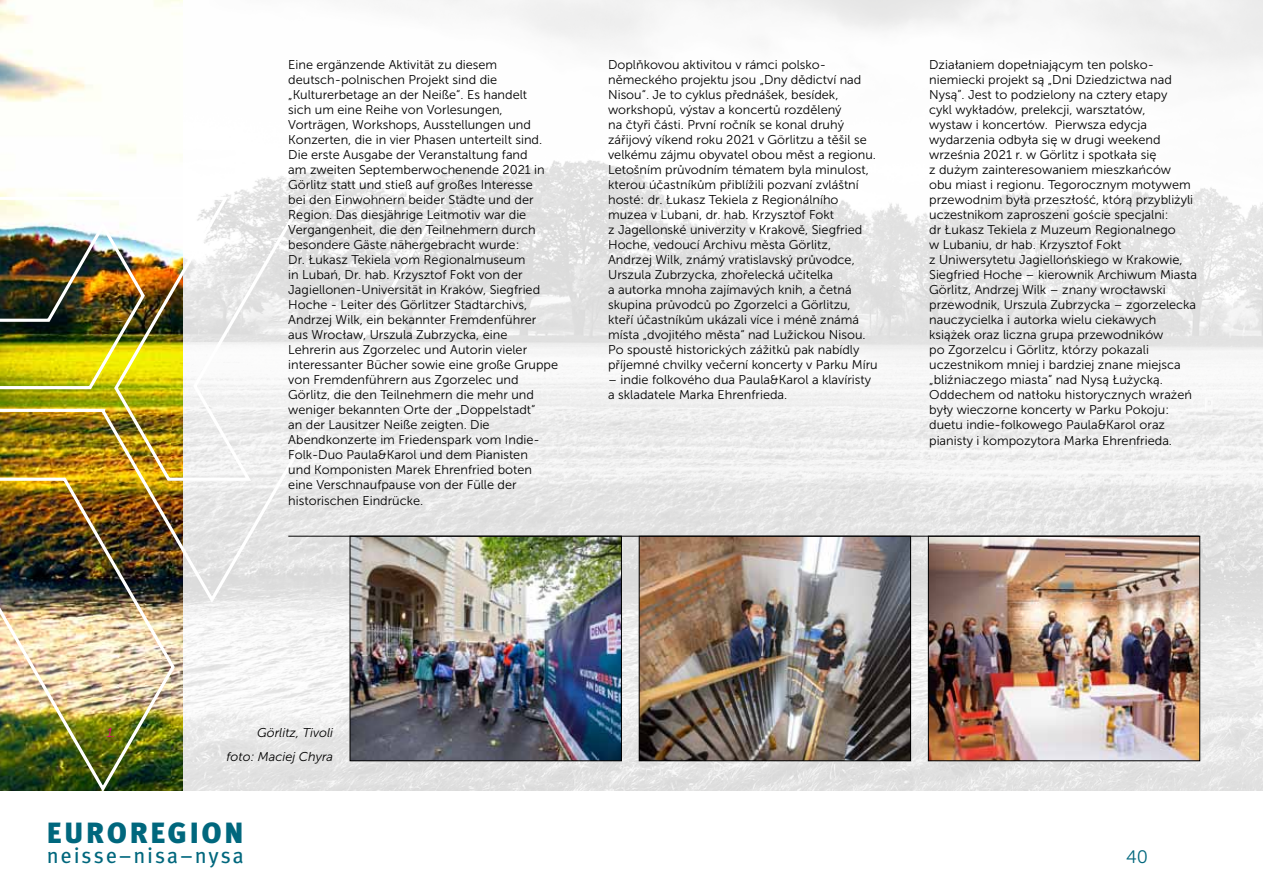
<style>
.page{position:relative;width:1263px;height:893px;background:#fff}
.page>*{position:absolute;margin:0;border:0;box-sizing:border-box;transform-origin:0 0}
.t1{font:900 29.25px "Meta Pro";letter-spacing:.09em;color:#00677d}
.t2{font:21.75px "Meta Pro";letter-spacing:.075em;color:#00677d}
.t3{font:18px "Museo Sans 300";color:#00677d}
.t4{font:12.75px/15px "Museo Sans 300";color:#000}
.t5{font:italic 12.75px/23.9px "Museo Sans 300";color:#000;text-align:right}
.t6{font:italic 12.75px "Museo Sans 300";color:#e6007d}
</style>
<div class="page">
<img style="left:234px;top:0;width:1029px;height:791px">
<img style="left:0;top:0;width:183px;height:194px">
<img style="left:0;top:194px;width:449px;height:597px">
<img style="left:928px;top:535px;width:272px;height:226px">
<img style="left:638px;top:535px;width:273px;height:226px">
<img style="left:349px;top:535px;width:273px;height:226px">
<hr style="left:288px;top:536px;width:911px;height:1px;background:#000">
<p class="t4" style="left:288px;top:57px;width:271px">Eine ergänzende Aktivität zu diesem deutsch-polnischen Projekt sind die „Kulturerbetage an der Neiße“. Es handelt<br>sich um eine Reihe von Vorlesungen, Vorträgen, Workshops, Ausstellungen und Konzerten, die in vier Phasen unterteilt sind.<br>Die erste Ausgabe der Veranstaltung fand<br>am zweiten Septemberwochenende 2021 in Görlitz statt und stieß auf großes Interesse<br>bei den Einwohnern beider Städte und der Region. Das diesjährige Leitmotiv war die Vergangenheit, die den Teilnehmern durch besondere Gäste nähergebracht wurde:<br>Dr. Łukasz Tekiela vom Regionalmuseum<br>in Lubań, Dr. hab. Krzysztof Fokt von der Jagiellonen-Universität in Kraków, Siegfried Hoche - Leiter des Görlitzer Stadtarchivs, Andrzej Wilk, ein bekannter Fremdenführer aus Wrocław, Urszula Zubrzycka, eine Lehrerin aus Zgorzelec und Autorin vieler interessanter Bücher sowie eine große Gruppe von Fremdenführern aus Zgorzelec und Görlitz, die den Teilnehmern die mehr und weniger bekannten Orte der „Doppelstadt“<br>an der Lausitzer Neiße zeigten. Die Abendkonzerte im Friedenspark vom Indie-Folk-Duo Paula&amp;Karol und dem Pianisten<br>und Komponisten Marek Ehrenfried boten eine Verschnaufpause von der Fülle der</p>
<p class="t4" style="left:288px;top:493px;width:136px">historischen Eindrücke.</p>
<p class="t4" style="left:608px;top:57px;width:271px">Doplňkovou aktivitou v rámci polsko&shy;německého projektu jsou „Dny dědictví nad Nisou“. Je to cyklus přednášek, besídek, workshopů, výstav a koncertů rozdělený<br>na čtyři části. První ročník se konal druhý zářijový víkend roku 2021 v Görlitzu a těšil se velkému zájmu obyvatel obou měst a regionu.<br>Letošním průvodním tématem byla minulost, kterou účastníkům přiblížili pozvaní zvláštní hosté: dr. Łukasz Tekiela z Regionálního muzea v Lubani, dr. hab. Krzysztof Fokt<br>z Jagellonské univerzity v Krakově, Siegfried Hoche, vedoucí Archivu města Görlitz, Andrzej Wilk, známý vratislavský průvodce, Urszula Zubrzycka, zhořelecká učitelka<br>a autorka mnoha zajímavých knih, a četná skupina průvodců po Zgorzelci a Görlitzu, kteří účastníkům ukázali více i méně známá místa „dvojitého města“ nad Lužickou Nisou.<br>Po spoustě historických zážitků pak nabídly příjemné chvilky večerní koncerty v Parku Míru</p>
<p class="t4" style="left:608px;top:372px;width:264px">– indie folkového dua Paula&amp;Karol a klavíristy a skladatele Marka Ehrenfrieda.</p>
<p class="t4" style="left:929px;top:57px;width:269px">Działaniem dopełniającym ten polsko&shy;niemiecki projekt są „Dni Dziedzictwa nad Nysą”. Jest to podzielony na cztery etapy<br>cykl wykładów, prelekcji, warsztatów,<br>wystaw i koncertów. Pierwsza edycja wydarzenia odbyła się w drugi weekend września 2021 r. w Görlitz i spotkała się<br>z dużym zainteresowaniem mieszkańców obu miast i regionu. Tegorocznym motywem przewodnim była przeszłość, którą przybliżyli uczestnikom zaproszeni goście specjalni:<br>dr Łukasz Tekiela z Muzeum Regionalnego<br>w Lubaniu, dr hab. Krzysztof Fokt<br>z Uniwersytetu Jagiellońskiego w Krakowie, Siegfried Hoche – kierownik Archiwum Miasta Görlitz, Andrzej Wilk – znany wrocławski przewodnik, Urszula Zubrzycka – zgorzelecka nauczycielka i autorka wielu ciekawych książek oraz liczna grupa przewodników<br>po Zgorzelcu i Görlitz, którzy pokazali uczestnikom mniej i bardziej znane miejsca „bliźniaczego miasta” nad Nysą Łużycką.<br>Oddechem od natłoku historycznych wrażeń były wieczorne koncerty w Parku Pokoju: duetu indie-folkowego Paula&amp;Karol oraz</p>
<p class="t4" style="left:929px;top:433px;width:244px">pianisty i kompozytora Marka Ehrenfrieda.</p>
<p class="t6" style="left:107px;top:726px;width:11px">1.</p>
<p class="t5" style="left:226px;top:721px;width:108px">Görlitz, Tivoli foto: Maciej Chyra</p>
<h1 class="t1" style="left:47px;top:814px;width:198px">EUROREGION</h1>
<h2 class="t2" style="left:47px;top:842px;width:199px">neisse–nisa–nysa</h2>
<h3 class="t3" style="left:1126px;top:847px;width:23px">40</h3>
</div>
